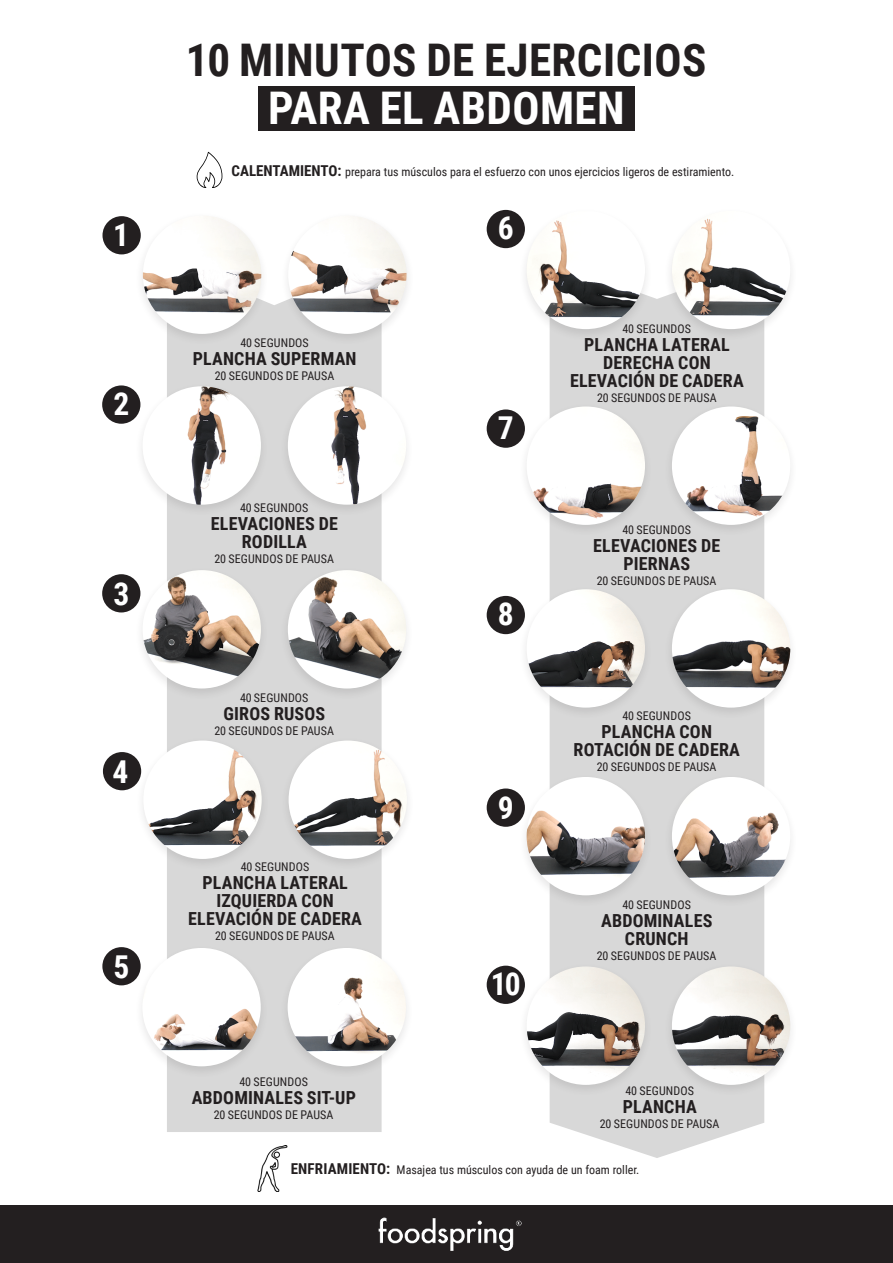
<style>
.page{position:relative;width:893px;height:1263px;background:#fff}
.page>*{position:absolute;margin:0;border:0;box-sizing:border-box;transform-origin:0 0}
.t1{font:700 45px "Roboto Condensed";letter-spacing:.01em;color:#231f20}
.t2{font:700 45px "Roboto Condensed";letter-spacing:.01em;color:#fff}
.t3{font:700 31.5px "Roboto Condensed";color:#fff}
.Paragraph_Style_1{font:700 18px/18px "Roboto Condensed";letter-spacing:.01em;color:#231f20;text-align:center}
.Paragraph_Style_1-2{font:700 15px "Roboto Condensed";letter-spacing:.01em;color:#231f20}
.Paragraph_Style_1-3{font:12px "Roboto Condensed";letter-spacing:.01em;color:#231f20}
.s1{font-weight:700;font-size:15px}
</style>
<div class="page">
<div style="left:0;top:1205px;width:893px;height:58px;background:#231f20"></div>
<img style="left:378px;top:1217px;width:144px;height:34px">
<div style="left:258px;top:86px;width:377px;height:45px;background:#231f20"></div>
<div style="left:167px;top:303px;width:215px;height:829px;background:#d8d8d8"></div>
<div style="left:550px;top:296px;width:214px;height:862px;background:#d8d8d8"></div>
<img style="left:257px;top:1145px;width:31px;height:46px">
<div style="left:518px;top:402px;width:135px;height:135px;background:#231f20;opacity:.11"></div>
<img style="left:527px;top:406px;width:118px;height:119px;border-radius:59px">
<div style="left:664px;top:402px;width:134px;height:135px;background:#231f20;opacity:.11"></div>
<img style="left:672px;top:406px;width:118px;height:119px;border-radius:59px">
<div style="left:487px;top:409px;width:38px;height:39px;background:#231f20;border-radius:50%"></div>
<div style="left:518px;top:585px;width:135px;height:135px;background:#231f20;opacity:.11"></div>
<img style="left:527px;top:589px;width:118px;height:119px;border-radius:59px">
<div style="left:664px;top:585px;width:134px;height:135px;background:#231f20;opacity:.11"></div>
<img style="left:672px;top:589px;width:118px;height:119px;border-radius:59px">
<div style="left:487px;top:596px;width:38px;height:38px;background:#231f20;border-radius:50%"></div>
<div style="left:518px;top:773px;width:135px;height:134px;background:#231f20;opacity:.11"></div>
<img style="left:527px;top:777px;width:118px;height:118px;border-radius:59px">
<div style="left:664px;top:773px;width:134px;height:134px;background:#231f20;opacity:.11"></div>
<img style="left:672px;top:777px;width:118px;height:118px;border-radius:59px">
<div style="left:487px;top:788px;width:38px;height:39px;background:#231f20;border-radius:50%"></div>
<div style="left:518px;top:962px;width:135px;height:135px;background:#231f20;opacity:.11"></div>
<img style="left:527px;top:966px;width:118px;height:119px;border-radius:59px">
<div style="left:664px;top:962px;width:134px;height:135px;background:#231f20;opacity:.11"></div>
<img style="left:672px;top:966px;width:118px;height:119px;border-radius:59px">
<div style="left:487px;top:966px;width:38px;height:38px;background:#231f20;border-radius:50%"></div>
<svg style="left:197px;top:152px;width:25px;height:36px"></svg>
<div style="left:518px;top:207px;width:135px;height:134px;background:#231f20;opacity:.11"></div>
<img style="left:527px;top:211px;width:118px;height:118px">
<div style="left:664px;top:207px;width:134px;height:134px;background:#231f20;opacity:.11"></div>
<img style="left:672px;top:211px;width:118px;height:118px;border-radius:59px">
<div style="left:487px;top:210px;width:38px;height:38px;background:#231f20;border-radius:50%"></div>
<div style="left:134px;top:382px;width:135px;height:135px;background:#231f20;opacity:.11"></div>
<img style="left:143px;top:386px;width:118px;height:119px;border-radius:59px">
<div style="left:280px;top:382px;width:134px;height:135px;background:#231f20;opacity:.11"></div>
<img style="left:288px;top:386px;width:118px;height:119px;border-radius:59px">
<div style="left:102px;top:385px;width:38px;height:39px;background:#231f20;border-radius:50%"></div>
<div style="left:135px;top:212px;width:134px;height:134px;background:#231f20;opacity:.11"></div>
<img style="left:143px;top:216px;width:118px;height:118px;border-radius:59px">
<div style="left:280px;top:212px;width:134px;height:134px;background:#231f20;opacity:.11"></div>
<img style="left:288px;top:216px;width:119px;height:118px;border-radius:59px">
<div style="left:102px;top:216px;width:39px;height:38px;background:#231f20;border-radius:50%"></div>
<div style="left:134px;top:566px;width:135px;height:135px;background:#231f20;opacity:.11"></div>
<img style="left:143px;top:570px;width:118px;height:118px;border-radius:59px">
<div style="left:280px;top:566px;width:134px;height:135px;background:#231f20;opacity:.11"></div>
<img style="left:288px;top:570px;width:118px;height:118px;border-radius:59px">
<div style="left:102px;top:574px;width:38px;height:38px;background:#231f20;border-radius:50%"></div>
<div style="left:135px;top:736px;width:135px;height:135px;background:#231f20;opacity:.11"></div>
<img style="left:143px;top:740px;width:119px;height:119px;border-radius:59px">
<div style="left:280px;top:736px;width:135px;height:135px;background:#231f20;opacity:.11"></div>
<img style="left:289px;top:740px;width:118px;height:119px;border-radius:59px">
<div style="left:103px;top:752px;width:38px;height:38px;background:#231f20;border-radius:50%"></div>
<div style="left:134px;top:944px;width:135px;height:134px;background:#231f20;opacity:.11"></div>
<img style="left:142px;top:948px;width:119px;height:118px;border-radius:59px">
<div style="left:279px;top:944px;width:135px;height:134px;background:#231f20;opacity:.11"></div>
<img style="left:288px;top:948px;width:118px;height:118px;border-radius:59px">
<div style="left:102px;top:947px;width:39px;height:38px;background:#231f20;border-radius:50%"></div>
<p class="t3" style="left:113px;top:213px;width:17px">1</p>
<p class="t3" style="left:113px;top:382px;width:17px">2</p>
<p class="t3" style="left:113px;top:571px;width:17px">3</p>
<p class="t3" style="left:113px;top:750px;width:17px">4</p>
<p class="t3" style="left:114px;top:945px;width:17px">5</p>
<h1 class="t1" style="left:186px;top:29px;width:522px">10 MINUTOS DE EJERCICIOS</h1>
<h1 class="t2" style="left:268px;top:77px;width:358px">PARA EL ABDOMEN</h1>
<p class="Paragraph_Style_1-3" style="left:232px;top:163px;width:504px"><span class="s1">CALENTAMIENTO:</span> prepara tus músculos para el esfuerzo con unos ejercicios ligeros de estiramiento.</p>
<p class="t3" style="left:498px;top:206px;width:17px">6</p>
<p class="Paragraph_Style_1-3" style="left:240px;top:335px;width:70px">40 SEGUNDOS</p>
<p class="Paragraph_Style_1" style="left:193px;top:349px;width:165px">PLANCHA SUPERMAN</p>
<p class="Paragraph_Style_1-3" style="left:215px;top:368px;width:121px">20 SEGUNDOS DE PAUSA</p>
<p class="Paragraph_Style_1-3" style="left:240px;top:499px;width:70px">40 SEGUNDOS</p>
<p class="Paragraph_Style_1" style="left:211px;top:514px;width:129px">ELEVACIONES DE</p>
<p class="Paragraph_Style_1" style="left:242px;top:532px;width:67px">RODILLA</p>
<p class="Paragraph_Style_1-3" style="left:214px;top:550px;width:121px">20 SEGUNDOS DE PAUSA</p>
<p class="Paragraph_Style_1-3" style="left:240px;top:689px;width:70px">40 SEGUNDOS</p>
<p class="Paragraph_Style_1" style="left:223px;top:704px;width:103px">GIROS RUSOS</p>
<p class="Paragraph_Style_1-3" style="left:214px;top:722px;width:121px">20 SEGUNDOS DE PAUSA</p>
<p class="Paragraph_Style_1-3" style="left:241px;top:859px;width:70px">40 SEGUNDOS</p>
<p class="Paragraph_Style_1" style="left:202px;top:873px;width:147px">PLANCHA LATERAL<br>IZQUIERDA CON</p>
<p class="Paragraph_Style_1" style="left:188px;top:909px;width:175px">ELEVACIÓN DE CADERA</p>
<p class="Paragraph_Style_1-3" style="left:215px;top:928px;width:121px">20 SEGUNDOS DE PAUSA</p>
<p class="Paragraph_Style_1-3" style="left:240px;top:1073px;width:70px">40 SEGUNDOS</p>
<p class="Paragraph_Style_1" style="left:192px;top:1088px;width:166px">ABDOMINALES SIT-UP</p>
<p class="Paragraph_Style_1-3" style="left:214px;top:1106px;width:121px">20 SEGUNDOS DE PAUSA</p>
<p class="t3" style="left:498px;top:406px;width:17px">7</p>
<p class="t3" style="left:498px;top:592px;width:17px">8</p>
<p class="t3" style="left:498px;top:786px;width:17px">9</p>
<p class="t3" style="left:491px;top:962px;width:31px">10</p>
<p class="Paragraph_Style_1-3" style="left:623px;top:320px;width:70px">40 SEGUNDOS</p>
<p class="Paragraph_Style_1" style="left:584px;top:335px;width:147px">PLANCHA LATERAL<br>DERECHA CON</p>
<p class="Paragraph_Style_1" style="left:570px;top:371px;width:175px">ELEVACIÓN DE CADERA</p>
<p class="Paragraph_Style_1-3" style="left:597px;top:389px;width:121px">20 SEGUNDOS DE PAUSA</p>
<p class="Paragraph_Style_1-3" style="left:622px;top:522px;width:70px">40 SEGUNDOS</p>
<p class="Paragraph_Style_1" style="left:593px;top:536px;width:129px">ELEVACIONES DE</p>
<p class="Paragraph_Style_1" style="left:623px;top:554px;width:68px">PIERNAS</p>
<p class="Paragraph_Style_1-3" style="left:597px;top:573px;width:121px">20 SEGUNDOS DE PAUSA</p>
<p class="Paragraph_Style_1-3" style="left:622px;top:707px;width:70px">40 SEGUNDOS</p>
<p class="Paragraph_Style_1" style="left:601px;top:722px;width:112px">PLANCHA CON</p>
<p class="Paragraph_Style_1" style="left:574px;top:740px;width:168px">ROTACIÓN DE CADERA</p>
<p class="Paragraph_Style_1-3" style="left:597px;top:758px;width:121px">20 SEGUNDOS DE PAUSA</p>
<p class="Paragraph_Style_1-3" style="left:622px;top:896px;width:70px">40 SEGUNDOS</p>
<p class="Paragraph_Style_1" style="left:601px;top:910px;width:113px">ABDOMINALES<br>CRUNCH</p>
<p class="Paragraph_Style_1-3" style="left:597px;top:947px;width:121px">20 SEGUNDOS DE PAUSA</p>
<p class="Paragraph_Style_1-3" style="left:625px;top:1082px;width:70px">40 SEGUNDOS</p>
<p class="Paragraph_Style_1" style="left:623px;top:1096px;width:76px">PLANCHA</p>
<p class="Paragraph_Style_1-3" style="left:600px;top:1115px;width:121px">20 SEGUNDOS DE PAUSA</p>
<p class="Paragraph_Style_1-2" style="left:291px;top:1158px;width:101px">ENFRIAMIENTO:</p>
<p class="Paragraph_Style_1-3" style="left:397px;top:1161px;width:244px">Masajea tus músculos con ayuda de un foam roller.</p>
</div>
